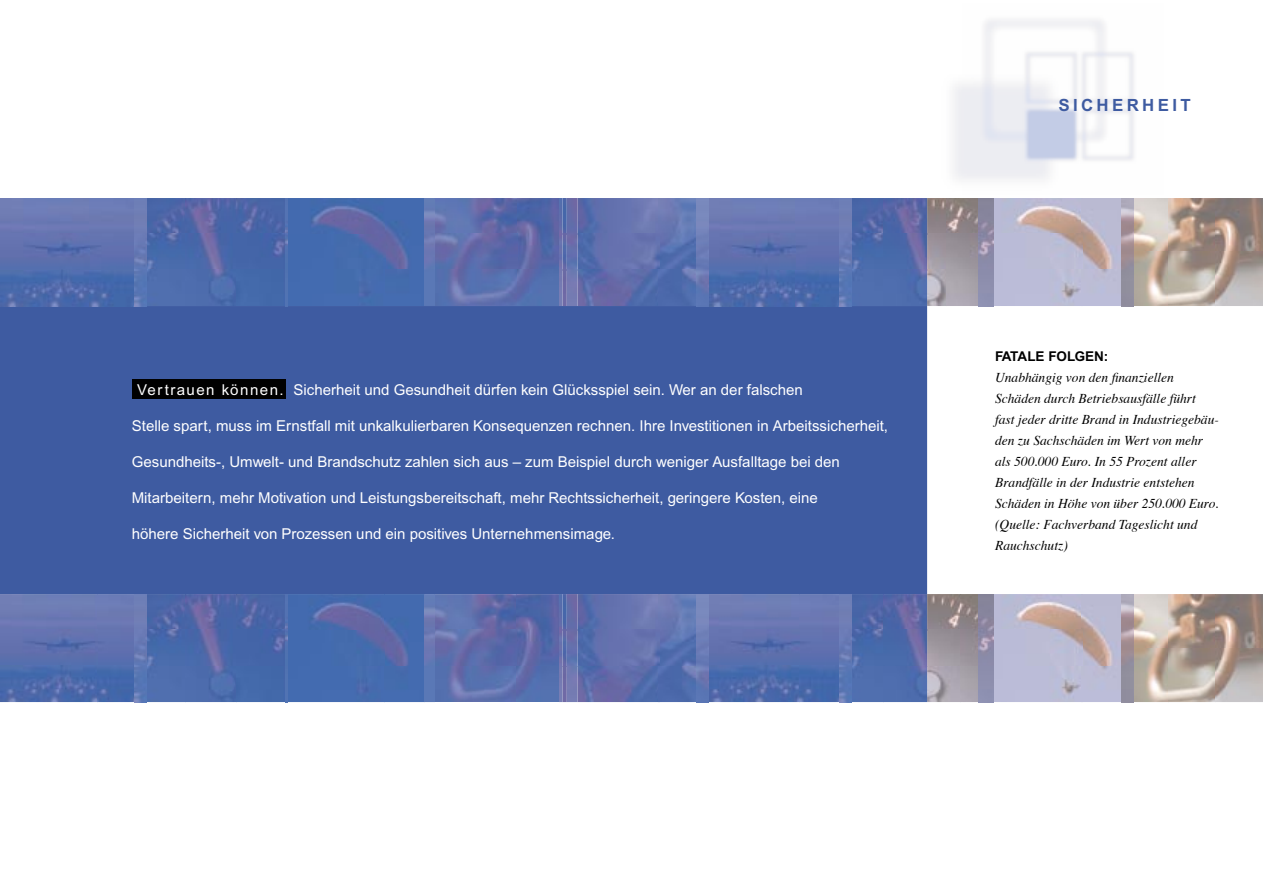
<style>
.page{position:relative;width:1263px;height:893px;background:#fff}
.page>*{position:absolute;margin:0;border:0;box-sizing:border-box;transform-origin:0 0}
.t1{font:700 16.8px "Arial";letter-spacing:.2em;color:#3e5ba1}
.t2{font:15px "Arial";color:#fff}
.t3{font:italic 13.5px/21px "Times";color:#000}
.t4{font:700 13.5px "Arial";color:#000}
</style>
<div class="page">
<div style="left:0;top:306px;width:927px;height:288px;background:#3e5ba1"></div>
<img style="left:954px;top:20px;width:180px;height:159px">
<div style="left:132px;top:379px;width:153px;height:19px;background:#000"></div>
<img style="left:146px;top:198px;width:279px;height:108px">
<img style="left:0;top:198px;width:146px;height:108px">
<img style="left:993px;top:198px;width:128px;height:108px">
<img style="left:1134px;top:198px;width:129px;height:108px">
<img style="left:285px;top:198px;width:2px;height:108px">
<img style="left:927px;top:198px;width:51px;height:36px">
<img style="left:927px;top:234px;width:51px;height:72px">
<img style="left:852px;top:198px;width:75px;height:108px">
<img style="left:978px;top:198px;width:15px;height:108px">
<img style="left:562px;top:198px;width:134px;height:108px">
<img style="left:696px;top:198px;width:156px;height:108px">
<img style="left:567px;top:198px;width:10px;height:108px">
<img style="left:425px;top:198px;width:137px;height:108px">
<img style="left:146px;top:594px;width:139px;height:108px">
<img style="left:0;top:594px;width:134px;height:108px">
<img style="left:134px;top:594px;width:12px;height:108px">
<img style="left:993px;top:594px;width:128px;height:108px">
<img style="left:1134px;top:594px;width:129px;height:108px">
<img style="left:287px;top:594px;width:138px;height:108px">
<img style="left:285px;top:594px;width:2px;height:108px">
<img style="left:852px;top:594px;width:126px;height:108px">
<img style="left:978px;top:594px;width:15px;height:108px">
<img style="left:562px;top:594px;width:134px;height:108px">
<img style="left:709px;top:594px;width:130px;height:108px">
<img style="left:839px;top:594px;width:13px;height:108px">
<img style="left:696px;top:594px;width:13px;height:108px">
<img style="left:567px;top:594px;width:10px;height:108px">
<img style="left:434px;top:594px;width:125px;height:108px">
<img style="left:425px;top:594px;width:9px;height:108px">
<img style="left:559px;top:594px;width:3px;height:108px">
<p class="t2" style="left:137px;top:381px;width:667px">Ver trauen können. Sicherheit und Gesundheit dürfen kein Glücksspiel sein. Wer an der falschen</p>
<p class="t2" style="left:132px;top:417px;width:758px">Stelle spart, muss im Ernstfall mit unkalkulierbaren Konsequenzen rechnen. Ihre Investitionen in Arbeitssicherheit,</p>
<p class="t2" style="left:132px;top:453px;width:709px">Gesundheits-, Umwelt- und Brandschutz zahlen sich aus – zum Beispiel durch weniger Ausfalltage bei den</p>
<p class="t2" style="left:132px;top:489px;width:688px">Mitarbeitern, mehr Motivation und Leistungsbereitschaft, mehr Rechtssicherheit, geringere Kosten, eine</p>
<p class="t2" style="left:132px;top:525px;width:484px">höhere Sicherheit von Prozessen und ein positives Unternehmensimage.</p>
<p class="t1" style="left:1058px;top:95px;width:134px">SICHERHEIT</p>
<p class="t4" style="left:995px;top:348px;width:115px">FATALE FOLGEN:</p>
<p class="t3" style="left:995px;top:366px;width:225px">Unabhängig von den finanziellen Schäden durch Betriebsausfälle führt<br>fast jeder dritte Brand in Industriegebäu&shy;den zu Sachschäden im Wert von mehr als 500.000 Euro. In 55 Prozent aller Brandfälle in der Industrie entstehen Schäden in Höhe von über 250.000 Euro. (Quelle: Fachverband Tageslicht und Rauchschutz)</p>
</div>
